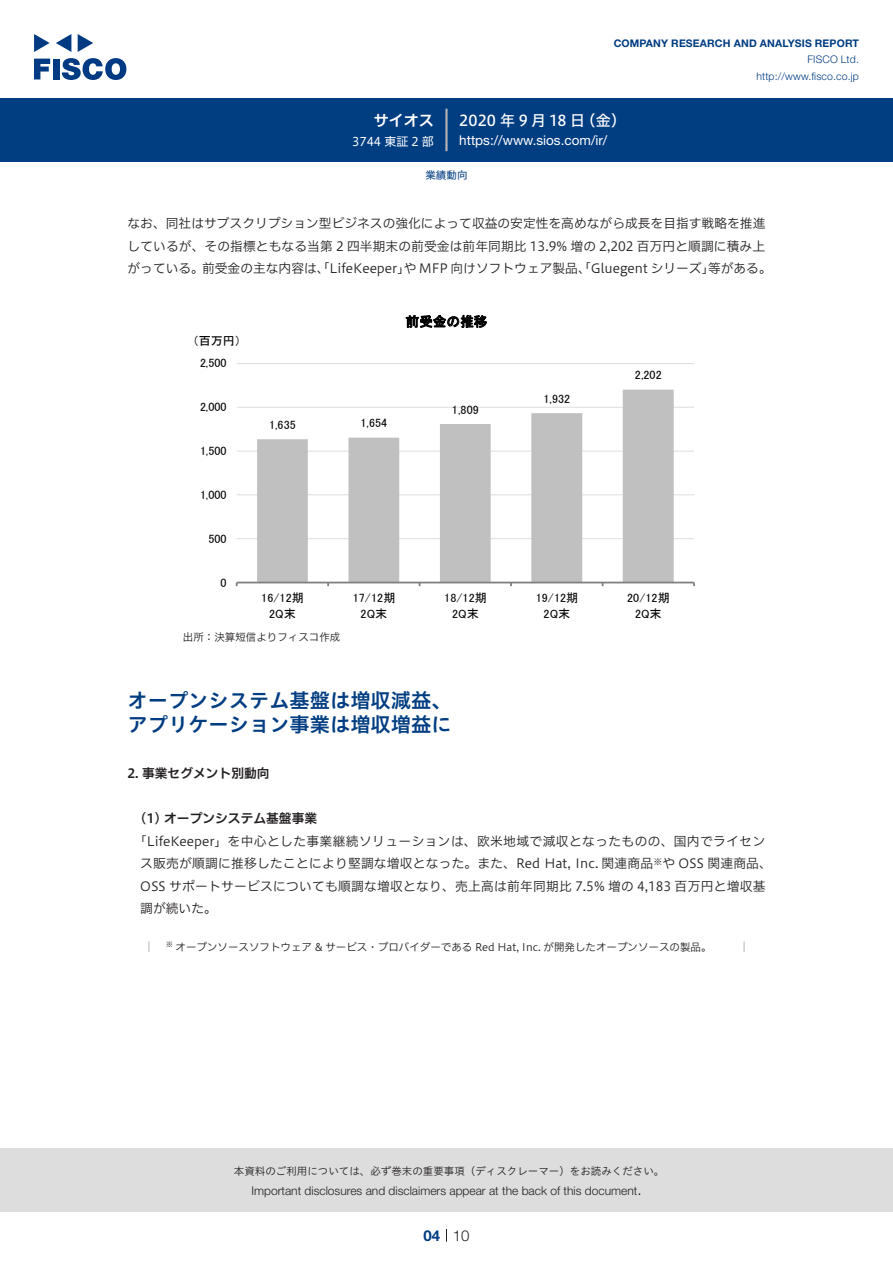
<style>
.page{position:relative;width:893px;height:1263px;background:#fff}
.page>*{position:absolute;margin:0;border:0;box-sizing:border-box;transform-origin:0 0}
.t1{font:20.25px/24px "Hiragino UD Sans Std W6";color:#003d81}
.t2{font:15px "Hiragino UD Sans F Std N W5";letter-spacing:.005em;color:#fff}
.t3{font:15px "Hiragino UD Sans F Std N W6";color:#fff}
.t4{font:300 15px "Helvetica Neue LT Std";color:#231f20}
.t5{font:700 15px "Helvetica Neue LT Std";color:#003d81}
.t6{font:13.5px "Helvetica Neue LT Std";color:#fff}
.t7{font:13.5px "MS P Gothic";letter-spacing:.01em;color:#000}
.t8{font:12.75px/22.5px "Hiragino UD Sans F Std N W3";letter-spacing:.005em;color:#231f20}
.t9{font:12.75px/22.5px "Hiragino UD Sans F Std N W3";letter-spacing:.03em;color:#231f20}
.t10{font:12.75px "Hiragino UD Sans F Std N W6";color:#231f20}
.t11{font:12.15px "MS P Gothic";color:#000}
.t12{font:12px "MS P Gothic";letter-spacing:.005em;color:#000}
.t13{font:300 12px "Helvetica Neue LT Std";color:#231f20}
.t14{font:12px "Hiragino UD Sans F Std N W4";color:#fff}
.t15{font:10.5px "Hiragino UD Sans F Std N W3";color:#231f20}
.t16{font:10.5px "Hiragino UD Sans Std W3";color:#231f20}
.t17{font:700 10.5px "Helvetica Neue LT Std";letter-spacing:.015em;color:#003d81}
.t18{font:300 10.5px/16.5px "Helvetica Neue LT Std";letter-spacing:.015em;color:#003d81;text-align:right}
.t19{font:10.5px "Hiragino UD Sans F Std N W4";color:#003d81}
.t20{font:8.85px "Hiragino UD Sans F Std N W3";color:#231f20}
.t21{font:7.35px "Hiragino UD Sans F Std N W3";color:#231f20}
</style>
<div class="page">
<div style="left:0;top:1148px;width:893px;height:64px;background:#ddd"></div>
<svg style="left:34px;top:59px;width:16px;height:20px"></svg>
<div style="left:53px;top:59px;width:6px;height:20px;background:#003a83"></div>
<svg style="left:62px;top:58px;width:64px;height:22px"></svg>
<svg style="left:34px;top:34px;width:16px;height:18px"></svg>
<svg style="left:78px;top:34px;width:15px;height:18px"></svg>
<svg style="left:56px;top:34px;width:15px;height:18px"></svg>
<div style="left:0;top:98px;width:893px;height:64px;background:#003d81"></div>
<hr style="left:445px;top:109px;width:3px;height:42px;background:#b5b5b6">
<svg style="left:446px;top:1229px;width:1px;height:13px"></svg>
<hr style="left:237px;top:538px;width:457px;height:1px;background:#ddd">
<hr style="left:237px;top:494px;width:457px;height:1px;background:#ddd">
<hr style="left:237px;top:451px;width:457px;height:1px;background:#ddd">
<hr style="left:237px;top:407px;width:457px;height:1px;background:#ddd">
<hr style="left:237px;top:363px;width:457px;height:1px;background:#ddd">
<svg style="left:257px;top:390px;width:417px;height:192px;fill:#c0c0c0"></svg>
<hr style="left:237px;top:582px;width:457px;height:1px;background:#808080">
<svg style="left:148px;top:941px;width:2px;height:11px"></svg>
<svg style="left:743px;top:941px;width:2px;height:11px"></svg>
<p class="t3" style="left:374px;top:109px;width:62px">サイオス</p>
<p class="t14" style="left:352px;top:132px;width:83px">3744 東証 2 部</p>
<p class="t17" style="left:614px;top:37px;width:247px">COMPANY RESEARCH AND ANALYSIS REPORT</p>
<p class="t18" style="left:756px;top:51px;width:104px">FISCO Ltd. http://www.fisco.co j p.</p>
<p class="t2" style="left:580px;top:109px;width:47px">（金(</p>
<p class="t2" style="left:459px;top:109px;width:127px">2020 年 9 月 18 日</p>
<p class="t6" style="left:459px;top:132px;width:150px">https://www.sios.com /i r/</p>
<p class="t19" style="left:425px;top:167px;width:43px">業績動向</p>
<p class="t8" style="left:128px;top:211px;width:639px">なお、同社はサブスクリプション型ビジネスの強化によって収益の安定性を高めながら成長を目指す戦略を推進</p>
<p class="t8" style="left:128px;top:234px;width:639px">しているが、その指標ともなる当第 2 四半期末の前受金は前年同期比 13.9% 増の 2,202 百万円と順調に積み上</p>
<p class="t8" style="left:708px;top:256px;width:65px">等がある。</p>
<p class="t8" style="left:202px;top:256px;width:514px">前受金の主な内容は、「LifeKeeper や」 MFP 向けソフトウェア製品、「Gluegent シリーズ」</p>
<p class="t8" style="left:128px;top:256px;width:78px">がっている。</p>
<p class="t12" style="left:193px;top:334px;width:50px">（百万円(</p>
<p class="t12" style="left:200px;top:357px;width:28px">2,500</p>
<p class="t12" style="left:200px;top:401px;width:28px">2,000</p>
<p class="t12" style="left:200px;top:445px;width:28px">1,500</p>
<p class="t12" style="left:200px;top:489px;width:28px">1,000</p>
<p class="t12" style="left:208px;top:532px;width:20px">500</p>
<p class="t12" style="left:269px;top:419px;width:28px">1,635</p>
<p class="t7" style="left:406px;top:315px;width:83px">前受金の推移</p>
<p class="t12" style="left:360px;top:417px;width:28px">1,654</p>
<p class="t12" style="left:452px;top:403px;width:28px">1,809</p>
<p class="t11" style="left:220px;top:576px;width:8px">0</p>
<p class="t12" style="left:261px;top:592px;width:44px">16/12期</p>
<p class="t11" style="left:269px;top:607px;width:28px">2Q末</p>
<p class="t15" style="left:183px;top:629px;width:159px">出所：決算短信よりフィスコ作成</p>
<p class="t12" style="left:353px;top:592px;width:44px">17/12期</p>
<p class="t11" style="left:361px;top:607px;width:28px">2Q末</p>
<p class="t12" style="left:444px;top:592px;width:44px">18/12期</p>
<p class="t11" style="left:452px;top:607px;width:28px">2Q末</p>
<p class="t12" style="left:543px;top:393px;width:28px">1,932</p>
<p class="t12" style="left:536px;top:592px;width:44px">19/12期</p>
<p class="t11" style="left:544px;top:607px;width:28px">2Q末</p>
<p class="t12" style="left:635px;top:369px;width:28px">2,202</p>
<p class="t12" style="left:627px;top:592px;width:44px">20/12期</p>
<p class="t11" style="left:635px;top:607px;width:28px">2Q末</p>
<h1 class="t1" style="left:128px;top:687px;width:325px">オープンシステム基盤は増収減益、アプリケーション事業は増収増益に</h1>
<p class="t10" style="left:128px;top:764px;width:144px">2. 事業セグメント別動向</p>
<p class="t10" style="left:140px;top:809px;width:178px">1( ) オープンシステム基盤事業</p>
<p class="t9" style="left:662px;top:829px;width:111px;text-indent:-529px">「LifeKeeper」を中心とした事業継続ソリューションは、欧米地域で減収となったものの、国内でライセンや OSS 関連商品、</p>
<p class="t8" style="left:140px;top:851px;width:627px">ス販売が順調に推移したことにより堅調な増収となった。また、Red Hat, Inc. 関連商品<br>OSS サポートサービスについても順調な増収となり、売上高は前年同期比 7.5% 増の 4,183 百万円と増収基調が続いた。</p>
<p class="t15" style="left:176px;top:939px;width:537px">オープンソースソフトウェア &amp; サービス・プロバイダーである Red Hat, Inc. が開発したオープンソースの製品。</p>
<p class="t20" style="left:653px;top:855px;width:10px">※</p>
<p class="t21" style="left:166px;top:938px;width:9px">※</p>
<p class="t16" style="left:234px;top:1163px;width:432px">本資料のご利用については、必ず巻末の重要事項（ディスクレーマー）をお読みください。</p>
<p class="t4" style="left:637px;top:1180px;width:6px">.</p>
<p class="t13" style="left:251px;top:1183px;width:387px">Important disclosures and disclaimers appear at the back of this document</p>
<p class="t5" style="left:423px;top:1226px;width:18px">04</p>
<p class="t4" style="left:453px;top:1226px;width:18px">10</p>
</div>
